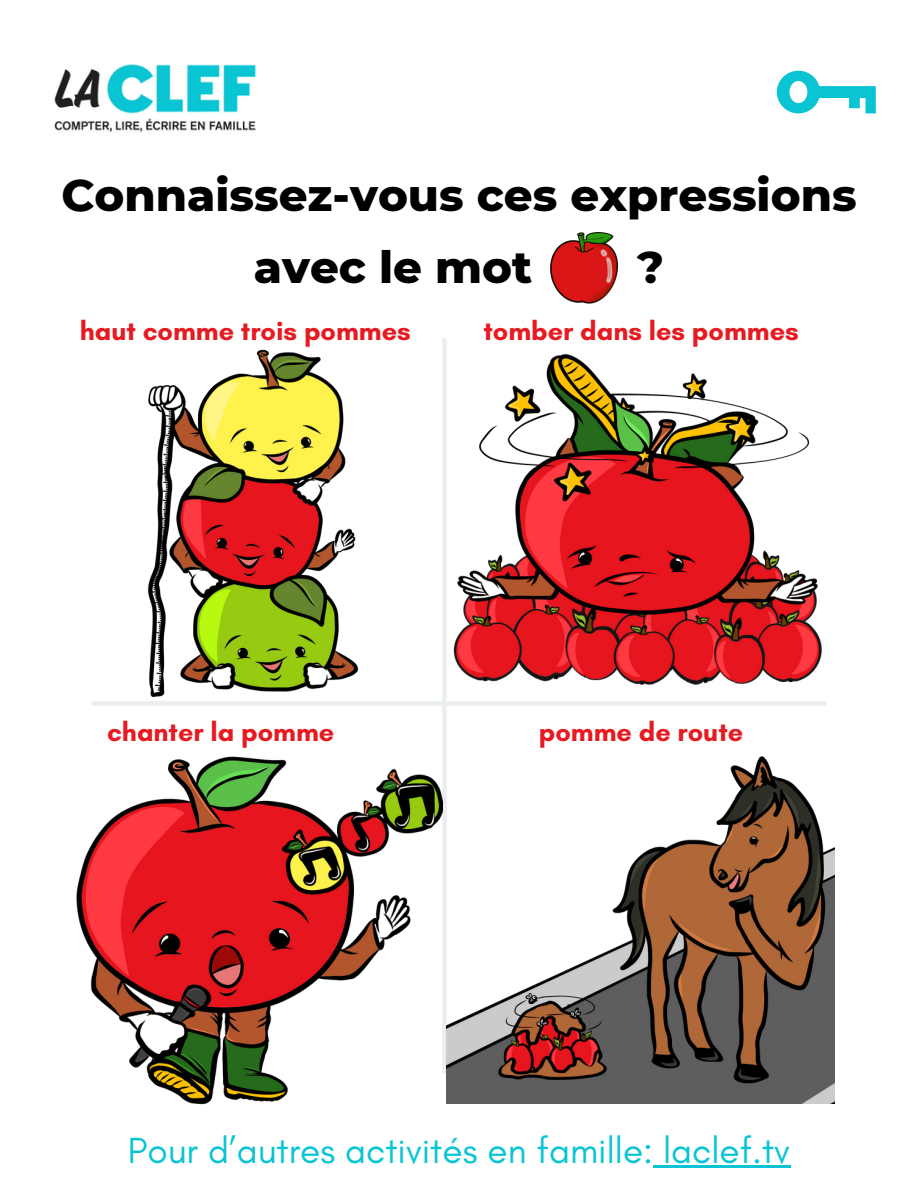
<style>
.page{position:relative;width:918px;height:1188px;background:#fff}
.page>*{position:absolute;margin:0;border:0;box-sizing:border-box;transform-origin:0 0}
.t1{font:800 45px "Montserrat";color:#000}
.t2{font:36.9px "Glacial Indifference";color:#09c5d3}
.t3{font:700 27px "Glacial Indifference";color:#e61b22}
</style>
<div class="page">
<img style="left:54px;top:64px;width:202px;height:69px">
<img style="left:551px;top:232px;width:67px;height:72px">
<svg style="left:777px;top:71px;width:99px;height:42px"></svg>
<div style="left:92px;top:701px;width:734px;height:5px;background:#eaeef0"></div>
<div style="left:442px;top:338px;width:5px;height:735px;background:#eaeef0"></div>
<img style="left:447px;top:756px;width:388px;height:348px">
<img style="left:453px;top:353px;width:369px;height:332px">
<img style="left:76px;top:756px;width:367px;height:349px">
<img style="left:147px;top:349px;width:212px;height:347px">
<hr style="left:653px;top:1166px;width:137px;height:2px;background:#09c5d3">
<p class="t1" style="left:61px;top:167px;width:797px">Connaissez-vous ces expressions</p>
<p class="t1" style="left:254px;top:239px;width:280px">avec le mot</p>
<p class="t1" style="left:637px;top:239px;width:28px">?</p>
<p class="t3" style="left:80px;top:315px;width:333px">haut comme trois pommes</p>
<p class="t3" style="left:483px;top:315px;width:317px">tomber dans les pommes</p>
<p class="t3" style="left:107px;top:716px;width:229px">chanter la pomme</p>
<p class="t3" style="left:539px;top:716px;width:206px">pomme de route</p>
<p class="t2" style="left:128px;top:1128px;width:664px">Pour d’autres activités en famille: laclef.tv</p>
</div>
